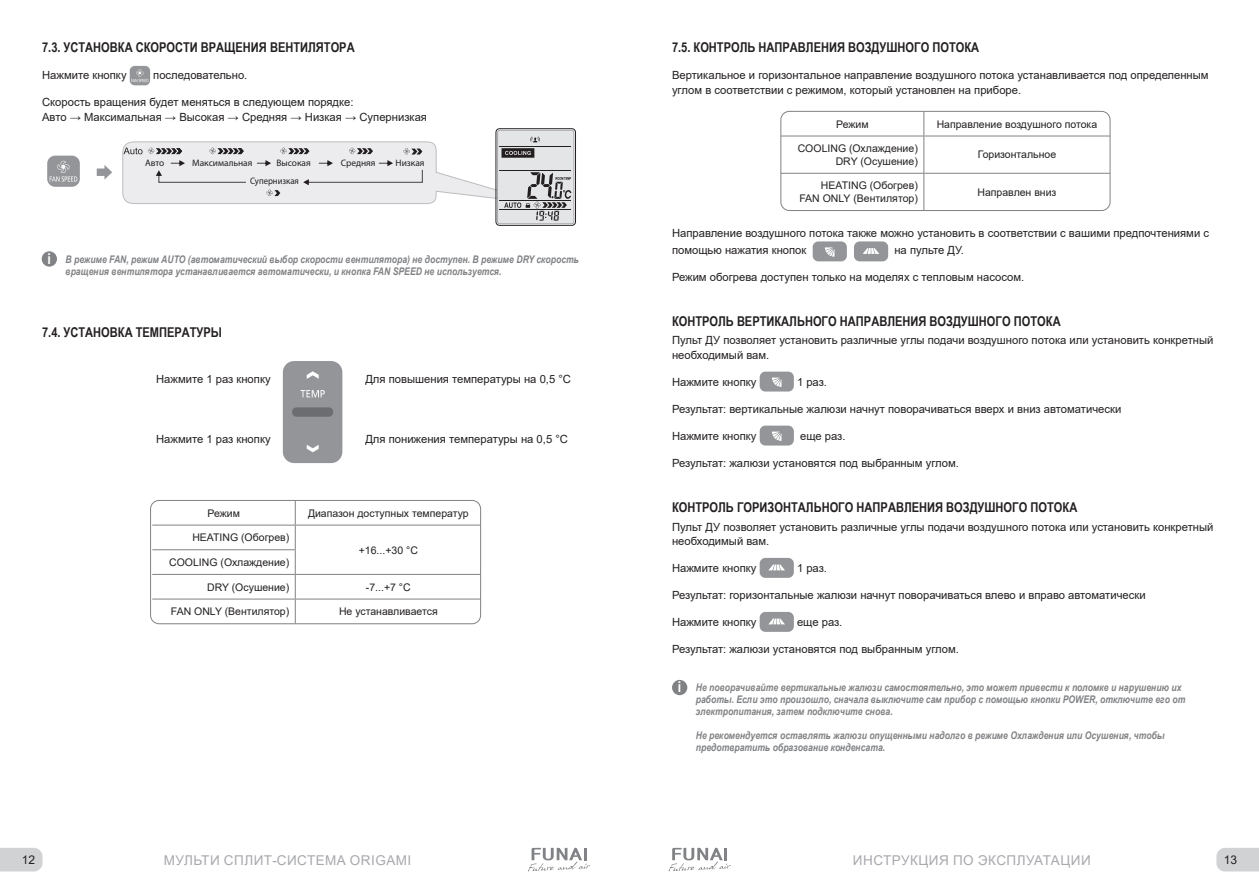
<style>
.page{position:relative;width:1259px;height:893px;background:#fff}
.page>*{position:absolute;margin:0;border:0;box-sizing:border-box;transform-origin:0 0}
.t1{font:700 15px "Arial Narrow";color:#fff}
.Body{font:700 13.5px "Arial Narrow";color:#231f20}
.t2{font:13.5px "Arial";letter-spacing:.035em;color:#a8a9ad}
.t3{font:12px "Arial";color:#231f20}
.Body-2{font:11.25px/14.2px "Arial";color:#231f20}
.Body-3{font:italic 700 10.5px/12px "Arial Narrow";color:#808285}
.t4{font:10.5px/12.6px "Arial";color:#231f20;text-align:right}
.t5{font:9.45px "Myriad Pro";color:#231f20}
.t6{font:9.45px "Myriad Pro";color:#231f20;scale:.92 1}
.t7{font:9px/9.4px "Myriad Pro";color:#231f20}
</style>
<div class="page">
<svg style="left:0;top:848px;width:43px;height:23px"></svg>
<svg style="left:1216px;top:848px;width:43px;height:23px"></svg>
<svg style="left:528px;top:847px;width:62px;height:24px"></svg>
<svg style="left:668px;top:847px;width:63px;height:24px"></svg>
<hr style="left:152px;top:525px;width:143px;height:1px;background:#808285">
<hr style="left:295px;top:525px;width:185px;height:1px;background:#808285">
<hr style="left:152px;top:549px;width:144px;height:1px;background:#808285">
<hr style="left:152px;top:574px;width:143px;height:1px;background:#808285">
<hr style="left:295px;top:574px;width:185px;height:1px;background:#808285">
<hr style="left:152px;top:599px;width:143px;height:1px;background:#808285">
<hr style="left:295px;top:599px;width:185px;height:1px;background:#808285">
<svg style="left:295px;top:502px;width:1px;height:120px"></svg>
<div style="left:150px;top:500px;width:331px;height:124px;border:1px solid #808285;border-radius:9px"></div>
<div style="left:283px;top:361px;width:59px;height:102px;background:#939598;border-radius:11px"></div>
<div style="left:292px;top:407px;width:41px;height:10px;background:#6c6d70;border-radius:4px"></div>
<svg style="left:300px;top:390px;width:25px;height:7px"></svg>
<svg style="left:307px;top:371px;width:12px;height:8px"></svg>
<svg style="left:307px;top:445px;width:12px;height:7px"></svg>
<svg style="left:97px;top:165px;width:15px;height:15px"></svg>
<svg style="left:122px;top:128px;width:454px;height:98px"></svg>
<div style="left:130px;top:66px;width:20px;height:19px;background:#939598;border-radius:5px"></div>
<svg style="left:131px;top:69px;width:18px;height:13px"></svg>
<div style="left:42px;top:251px;width:15px;height:16px;background:#808285;border-radius:50%"></div>
<div style="left:47px;top:156px;width:33px;height:31px;background:#939598;border-radius:8px"></div>
<svg style="left:50px;top:161px;width:27px;height:21px"></svg>
<svg style="left:923px;top:113px;width:1px;height:23px"></svg>
<hr style="left:781px;top:136px;width:143px;height:1px;background:#808285">
<hr style="left:924px;top:136px;width:186px;height:1px;background:#808285">
<hr style="left:923px;top:136px;width:1px;height:37px;background:#808285">
<hr style="left:923px;top:174px;width:1px;height:37px;background:#808285">
<hr style="left:781px;top:173px;width:143px;height:1px;background:#808285">
<hr style="left:924px;top:173px;width:186px;height:1px;background:#808285">
<div style="left:780px;top:111px;width:330px;height:100px;border:1px solid #808285;border-radius:9px"></div>
<div style="left:672px;top:680px;width:15px;height:15px;background:#808285;border-radius:50%"></div>
<div style="left:759px;top:372px;width:35px;height:20px;background:#939598;border-radius:6px"></div>
<svg style="left:772px;top:378px;width:9px;height:9px"></svg>
<div style="left:759px;top:426px;width:35px;height:20px;background:#939598;border-radius:6px"></div>
<svg style="left:772px;top:432px;width:9px;height:9px"></svg>
<div style="left:759px;top:558px;width:35px;height:20px;background:#939598;border-radius:6px"></div>
<svg style="left:769px;top:564px;width:16px;height:6px"></svg>
<div style="left:759px;top:612px;width:35px;height:20px;background:#939598;border-radius:6px"></div>
<svg style="left:769px;top:619px;width:16px;height:5px"></svg>
<div style="left:812px;top:241px;width:35px;height:20px;background:#939598;border-radius:6px"></div>
<svg style="left:825px;top:247px;width:9px;height:10px"></svg>
<div style="left:854px;top:241px;width:34px;height:20px;background:#939598;border-radius:6px"></div>
<svg style="left:863px;top:248px;width:16px;height:6px"></svg>
<p class="Body" style="left:42px;top:37px;width:314px">7.3. УСТАНОВКА СКОРОСТИ ВРАЩЕНИЯ ВЕНТИЛЯТОРА</p>
<p class="Body-2" style="left:42px;top:68px;width:86px">Нажмите кнопку</p>
<p class="Body-2" style="left:153px;top:68px;width:96px">последовательно.</p>
<p class="Body-2" style="left:42px;top:95px;width:386px">Скорость вращения будет меняться в следующем порядке:<br>Авто → Максимальная → Высокая → Средняя → Низкая → Супернизкая</p>
<p class="t5" style="left:145px;top:157px;width:21px">Авто</p>
<p class="t5" style="left:192px;top:157px;width:62px">Максимальная</p>
<p class="t5" style="left:276px;top:157px;width:36px">Высокая</p>
<p class="t5" style="left:341px;top:157px;width:36px">Средняя</p>
<p class="t5" style="left:395px;top:157px;width:31px">Низкая</p>
<p class="t6" style="left:250px;top:175px;width:54px">Супернизкая</p>
<p class="t1" style="left:47px;top:247px;width:5px">i</p>
<p class="Body-3" style="left:65px;top:253px;width:515px">В режиме FAN, режим AUTO (автоматический выбор скорости вентилятора) не доступен. В режиме DRY скорость вращения вентилятора устанавливается автоматически, и кнопка FAN SPEED не используется.</p>
<p class="t7" style="left:130px;top:323px;width:36px">НОЧНОЙ<br>РЕЖИМ 1</p>
<p class="t7" style="left:188px;top:323px;width:36px">НОЧНОЙ<br>РЕЖИМ 2</p>
<p class="Body" style="left:42px;top:322px;width:181px">7.4. УСТАНОВКА ТЕМПЕРАТУРЫ</p>
<p class="Body-2" style="left:156px;top:372px;width:116px">Нажмите 1 раз кнопку</p>
<p class="Body-2" style="left:156px;top:432px;width:116px">Нажмите 1 раз кнопку</p>
<p class="Body-2" style="left:365px;top:372px;width:207px">Для повышения температуры на 0,5 °C</p>
<p class="Body-2" style="left:365px;top:432px;width:204px">Для понижения температуры на 0,5 °C</p>
<p class="t4" style="left:208px;top:507px;width:34px">Режим</p>
<p class="t4" style="left:308px;top:507px;width:162px">Диапазон доступных температур</p>
<p class="t4" style="left:192px;top:531px;width:98px">HEATING (Обогрев)</p>
<p class="t4" style="left:359px;top:543px;width:61px">+16...+30 °C</p>
<p class="t4" style="left:169px;top:556px;width:122px">COOLING (Охлаждение)</p>
<p class="t4" style="left:207px;top:580px;width:84px">DRY (Осушение)</p>
<p class="t4" style="left:366px;top:580px;width:46px">-7...+7 °C</p>
<p class="t4" style="left:171px;top:605px;width:120px">FAN ONLY (Вентилятор)</p>
<p class="t4" style="left:339px;top:605px;width:100px">Не устанавливается</p>
<p class="Body" style="left:672px;top:37px;width:309px">7.5. КОНТРОЛЬ НАПРАВЛЕНИЯ ВОЗДУШНОГО ПОТОКА</p>
<p class="Body-2" style="left:672px;top:68px;width:538px">Вертикальное и горизонтальное направление воздушного потока устанавливается под определенным углом в соответствии с режимом, который установлен на приборе.</p>
<p class="t4" style="left:836px;top:117px;width:34px">Режим</p>
<p class="t4" style="left:936px;top:117px;width:162px">Направление воздушного потока</p>
<p class="t4" style="left:797px;top:142px;width:122px">COOLING (Охлаждение)<br>DRY (Осушение)</p>
<p class="t4" style="left:977px;top:148px;width:80px">Горизонтальное</p>
<p class="t4" style="left:799px;top:179px;width:120px">HEATING (Обогрев)<br>FAN ONLY (Вентилятор)</p>
<p class="t4" style="left:977px;top:186px;width:80px">Направлен вниз</p>
<p class="Body-2" style="left:672px;top:225px;width:538px;line-height:16.5px">Направление воздушного потока также можно установить в соответствии с вашими предпочтениями с помощью нажатия кнопок</p>
<p class="Body-2" style="left:894px;top:243px;width:71px">на пульте ДУ.</p>
<p class="Body-2" style="left:672px;top:270px;width:354px">Режим обогрева доступен только на моделях с тепловым насосом.</p>
<p class="Body" style="left:672px;top:311px;width:390px">КОНТРОЛЬ ВЕРТИКАЛЬНОГО НАПРАВЛЕНИЯ ВОЗДУШНОГО ПОТОКА</p>
<p class="Body-2" style="left:672px;top:333px;width:543px">Пульт ДУ позволяет установить различные углы подачи воздушного потока или установить конкретный необходимый вам.</p>
<p class="Body-2" style="left:672px;top:374px;width:86px">Нажмите кнопку</p>
<p class="Body-2" style="left:797px;top:374px;width:32px">1 раз.</p>
<p class="Body-2" style="left:672px;top:401px;width:451px">Результат: вертикальные жалюзи начнут поворачиваться вверх и вниз автоматически</p>
<p class="Body-2" style="left:672px;top:428px;width:86px">Нажмите кнопку</p>
<p class="Body-2" style="left:800px;top:428px;width:47px">еще раз.</p>
<p class="Body-2" style="left:672px;top:455px;width:288px">Результат: жалюзи установятся под выбранным углом.</p>
<p class="Body" style="left:672px;top:497px;width:407px">КОНТРОЛЬ ГОРИЗОНТАЛЬНОГО НАПРАВЛЕНИЯ ВОЗДУШНОГО ПОТОКА</p>
<p class="Body-2" style="left:672px;top:519px;width:543px">Пульт ДУ позволяет установить различные углы подачи воздушного потока или установить конкретный необходимый вам.</p>
<p class="Body-2" style="left:672px;top:561px;width:86px">Нажмите кнопку</p>
<p class="Body-2" style="left:797px;top:561px;width:32px">1 раз.</p>
<p class="Body-2" style="left:672px;top:588px;width:475px">Результат: горизонтальные жалюзи начнут поворачиваться влево и вправо автоматически</p>
<p class="Body-2" style="left:672px;top:615px;width:86px">Нажмите кнопку</p>
<p class="Body-2" style="left:797px;top:615px;width:47px">еще раз.</p>
<p class="Body-2" style="left:672px;top:642px;width:288px">Результат: жалюзи установятся под выбранным углом.</p>
<p class="t1" style="left:678px;top:676px;width:5px">i</p>
<p class="Body-3" style="left:696px;top:681px;width:491px">Не поворачивайте вертикальные жалюзи самостоятельно, это может привести к поломке и нарушению их работы. Если это произошло, сначала выключите сам прибор c помощью кнопки POWER, отключите его от электропитания, затем подключите снова.</p>
<p class="Body-3" style="left:696px;top:729px;width:470px">Не рекомендуется оставлять жалюзи опущенными надолго в режиме Охлаждения или Осушения, чтобы предотвратить образование конденсата.</p>
<p class="t3" style="left:22px;top:851px;width:15px">12</p>
<p class="t2" style="left:164px;top:850px;width:249px">МУЛЬТИ СПЛИТ-СИСТЕМА ORIGAMI</p>
<p class="t2" style="left:853px;top:850px;width:239px">ИНСТРУКЦИЯ ПО ЭКСПЛУАТАЦИИ</p>
<p class="t3" style="left:1223px;top:851px;width:15px">13</p>
</div>
